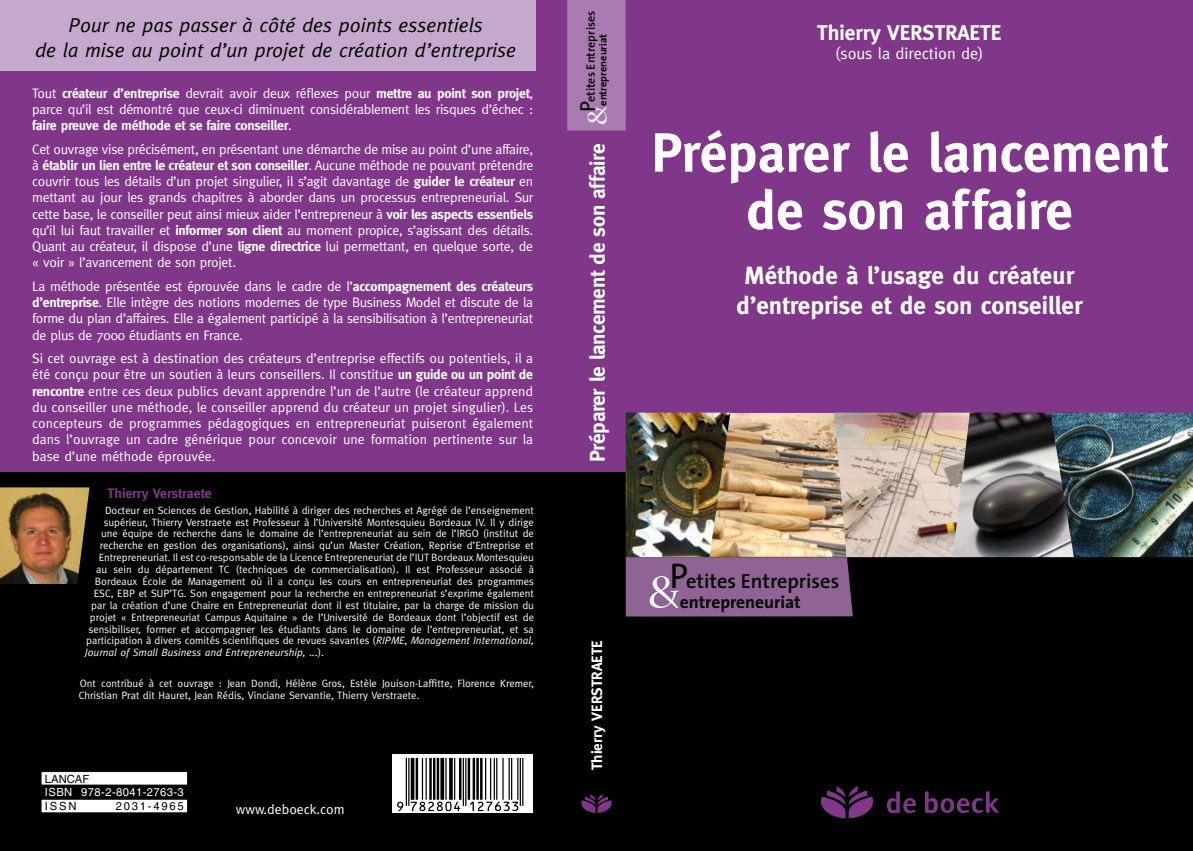
<style>
.page{position:relative;width:1193px;height:851px;background:#fff}
.page>*{position:absolute;margin:0;border:0;box-sizing:border-box;transform-origin:0 0}
.t1{font:700 55px/57.5px "Meta";color:#fff;text-align:center}
.t2{font:51.75px "Nueva Std";color:#fff}
.t3{font:30.88px "Nueva Std";color:#fff}
.t4{font:700 25px/30px "Meta";color:#fff;text-align:center}
.t5{font:700 21.25px "Meta";letter-spacing:-.02em;color:#fff}
.t6{font:700 21.25px "Meta";color:#fff}
.t7{font:600 20.38px "The Sans";color:#000}
.t8{font:italic 20px/24.8px "Meta";color:#000;text-align:center}
.t9{font:700 17.5px "The Sans";color:#000}
.t10{font:16.25px "Meta";color:#fff}
.t11{font:700 15px "Meta";color:#fff}
.t12{font:13.75px/16.2px "Meta";letter-spacing:-.02em;color:#fff;text-align:justify}
.t13{font:700 13.75px "Meta";color:#803689}
.t14{font:13.75px "Meta";color:#fff}
.t15{font:600 12.12px "The Sans";color:#000}
.t16{font:11.25px "Helvetica";letter-spacing:.035em;color:#fff}
.t17{font:11.25px "Helvetica";letter-spacing:.16em;color:#000}
.t18{font:10.62px/11.9px "Meta";color:#fff}
.t19{font:italic 10.62px "Meta";color:#fff}
.t20{font:700 10.38px "The Sans";color:#000}
.s1{font-weight:700}
.s2{font-style:italic}
.s3{font-style:normal}
.s4{font-weight:400;font-size:21.38px}
.s5{font-weight:400;font-size:35.75px}
</style>
<div class="page">
<div style="left:0;top:0;width:1192px;height:473px;background:#803689"></div>
<div style="left:0;top:0;width:535px;height:70px;background:#c4a8cd"></div>
<div style="left:0;top:472px;width:1192px;height:378px;background:#000"></div>
<img style="left:625px;top:412px;width:105px;height:145px">
<img style="left:709px;top:413px;width:125px;height:144px">
<img style="left:834px;top:412px;width:118px;height:145px">
<img style="left:952px;top:412px;width:98px;height:145px">
<img style="left:1050px;top:412px;width:142px;height:145px">
<svg style="left:821px;top:786px;width:52px;height:32px"></svg>
<svg style="left:887px;top:791px;width:28px;height:21px"></svg>
<svg style="left:925px;top:791px;width:73px;height:21px"></svg>
<div style="left:625px;top:557px;width:227px;height:59px;background:#906395"></div>
<div style="left:567px;top:0;width:58px;height:130px;background:#a97bb0"></div>
<svg style="left:581px;top:794px;width:30px;height:18px"></svg>
<svg style="left:392px;top:754px;width:140px;height:58px;background:#e9e9e9"></svg>
<div style="left:41px;top:799px;width:146px;height:13px;background:#fff"></div>
<div style="left:41px;top:798px;width:147px;height:15px;border:1px solid #000"></div>
<div style="left:41px;top:771px;width:146px;height:14px;background:#fff"></div>
<div style="left:41px;top:771px;width:147px;height:14px;border:1px solid #000"></div>
<img style="left:0;top:487px;width:89px;height:97px">
<svg style="left:397px;top:801px;width:121px;height:10px"></svg>
<hr style="left:522px;top:757px;width:1px;height:48px;background:#000">
<hr style="left:519px;top:757px;width:2px;height:48px;background:#000">
<hr style="left:517px;top:757px;width:1px;height:42px;background:#000">
<hr style="left:511px;top:757px;width:1px;height:42px;background:#000">
<hr style="left:508px;top:757px;width:2px;height:42px;background:#000">
<hr style="left:502px;top:757px;width:1px;height:42px;background:#000">
<hr style="left:496px;top:757px;width:1px;height:42px;background:#000">
<hr style="left:493px;top:757px;width:2px;height:42px;background:#000">
<hr style="left:490px;top:757px;width:1px;height:42px;background:#000">
<hr style="left:485px;top:757px;width:1px;height:42px;background:#000">
<hr style="left:480px;top:757px;width:2px;height:42px;background:#000">
<hr style="left:476px;top:757px;width:3px;height:42px;background:#000">
<hr style="left:472px;top:757px;width:3px;height:42px;background:#000">
<hr style="left:467px;top:757px;width:3px;height:42px;background:#000">
<hr style="left:465px;top:757px;width:1px;height:48px;background:#000">
<hr style="left:462px;top:757px;width:2px;height:48px;background:#000">
<hr style="left:459px;top:757px;width:2px;height:42px;background:#000">
<hr style="left:454px;top:757px;width:1px;height:42px;background:#000">
<svg style="left:449px;top:757px;width:4px;height:42px"></svg>
<hr style="left:445px;top:757px;width:1px;height:42px;background:#000">
<svg style="left:440px;top:757px;width:4px;height:42px"></svg>
<hr style="left:436px;top:757px;width:3px;height:42px;background:#000">
<hr style="left:433px;top:757px;width:2px;height:42px;background:#000">
<hr style="left:429px;top:757px;width:3px;height:42px;background:#000">
<hr style="left:425px;top:757px;width:2px;height:42px;background:#000">
<hr style="left:422px;top:757px;width:1px;height:42px;background:#000">
<hr style="left:415px;top:757px;width:3px;height:42px;background:#000">
<svg style="left:410px;top:757px;width:4px;height:42px"></svg>
<hr style="left:408px;top:757px;width:1px;height:48px;background:#000">
<hr style="left:406px;top:757px;width:1px;height:48px;background:#000">
<h3 class="t8" style="left:35px;top:13px;width:482px">Pour ne pas passer à côté des points essentiels<br>de la mise au point d’un projet de création d’entreprise</h3>
<p class="t12" style="left:32px;top:85px;width:502px">Tout <span class="s1">créateur d’entreprise</span> devrait avoir deux réflexes pour <span class="s1">mettre au point son projet</span>, parce qu’il est démontré que ceux-ci diminuent considérablement les risques d’échec : <span class="s1">faire preuve de méthode et se faire conseiller</span>.</p>
<p class="t12" style="left:32px;top:140px;width:502px">Cet ouvrage vise précisément, en présentant une démarche de mise au point d’une affaire, à <span class="s1">établir un lien entre le créateur et son conseiller</span>. Aucune méthode ne pouvant prétendre couvrir tous les détails d’un projet singulier, il s’agit davantage de <span class="s1">guider le créateur</span> en mettant au jour les grands chapitres à aborder dans un processus entrepreneurial. Sur cette base, le conseiller peut ainsi mieux aider l’entrepreneur à <span class="s1">voir les aspects essentiels </span>qu’il lui faut travailler et <span class="s1">informer son client</span> au moment propice, s’agissant des détails.<br>Quant au créateur, il dispose d’une <span class="s1">ligne directrice</span> lui permettant, en quelque sorte, de « voir » l’avancement de son projet.</p>
<p class="t12" style="left:32px;top:278px;width:502px">La méthode présentée est éprouvée dans le cadre de l’<span class="s1">accompagnement des créateurs d’entreprise</span>. Elle intègre des notions modernes de type Business Model et discute de la forme du plan d’affaires. Elle a également participé à la sensibilisation à l’entrepreneuriat de plus de 7000 étudiants en France.</p>
<p class="t12" style="left:32px;top:350px;width:502px">Si cet ouvrage est à destination des créateurs d’entreprise effectifs ou potentiels, il a été conçu pour être un soutien à leurs conseillers. Il constitue <span class="s1">un guide ou un point de rencontre</span> entre ces deux publics devant apprendre l’un de l’autre (le créateur apprend du conseiller une méthode, le conseiller apprend du créateur un projet singulier). Les concepteurs de programmes pédagogiques en entrepreneuriat puiseront également dans l’ouvrage un cadre générique pour concevoir une formation pertinente sur la base d’une méthode éprouvée.</p>
<p class="t13" style="left:107px;top:485px;width:106px">Thierry Verstraete</p>
<p class="t18" style="left:105px;top:504px;width:430px">Docteur en Sciences de Gestion, Habilité à diriger des recherches et Agrégé de l’enseignement</p>
<p class="t18" style="left:104px;top:515px;width:431px">supérieur, Thierry Verstraete est Professeur à l’Université Montesquieu Bordeaux IV. Il y dirige</p>
<p class="t18" style="left:101px;top:527px;width:434px">une équipe de recherche dans le domaine de l’entrepreneuriat au sein de l’IRGO (institut de</p>
<p class="t18" style="left:100px;top:539px;width:435px">recherche en gestion des organisations), ainsi qu’un Master Création, Reprise d’Entreprise et</p>
<p class="t18" style="left:99px;top:551px;width:436px">Entrepreneuriat. Il est co-responsable de la Licence Entrepreneuriat de l’IUT Bordeaux Montesquieu</p>
<p class="t18" style="left:96px;top:563px;width:439px">au sein du département TC (techniques de commercialisation). Il est Professeur associé à</p>
<p class="t18" style="left:95px;top:575px;width:440px">Bordeaux école de Management où il a conçu les cours en entrepreneuriat des programmes</p>
<p class="t18" style="left:94px;top:587px;width:441px">ESC, EBP et SUP’TG. Son engagement pour la recherche en entrepreneuriat s’exprime également</p>
<p class="t18" style="left:91px;top:599px;width:444px">par la création d’une Chaire en Entrepreneuriat dont il est titulaire, par la charge de mission du</p>
<p class="t18" style="left:90px;top:610px;width:445px">projet « Entrepreneuriat Campus Aquitaine » de l’Université de Bordeaux dont l’objectif est de</p>
<p class="t18" style="left:89px;top:622px;width:446px">sensibiliser, former et accompagner les étudiants dans le domaine de l’entrepreneuriat, et sa</p>
<p class="t18" style="left:86px;top:634px;width:449px">participation à divers comités scientifiques de revues savantes (<span class="s2">RIPME, Management International,</span></p>
<p class="t19" style="left:85px;top:646px;width:240px">Journal of Small Business and Entrepreneurship, ...<span class="s3">).</span></p>
<p class="t18" style="left:79px;top:677px;width:457px">Ont contribué à cet ouvrage : Jean Dondi, Hélène Gros, Estèle Jouison-Laffitte, Florence Kremer,<br>Christian Prat dit Hauret, Jean Rédis, Vinciane Servantie, Thierry Verstraete.</p>
<p class="t17" style="left:45px;top:772px;width:46px">LANCAF</p>
<p class="t16" style="left:45px;top:785px;width:140px">ISBN 978-2-8041-2763-3</p>
<p class="t17" style="left:45px;top:799px;width:33px">ISSN</p>
<p class="t17" style="left:116px;top:799px;width:70px">2031-4965</p>
<p class="t14" style="left:236px;top:801px;width:110px">www.deboeck.com</p>
<p class="t15" style="left:580px;top:112px;width:103px;rotate:-90deg"><span class="s4">P</span>etites Entreprises</p>
<h3 class="t3" style="left:583px;top:125px;width:20px;rotate:-90deg">&amp;</h3>
<p class="t20" style="left:594px;top:106px;width:74px;rotate:-90deg">entrepreneuriat</p>
<h3 class="t5" style="left:585px;top:462px;width:319px;rotate:-90deg">Préparer le lancement de son affaire</h3>
<h3 class="t6" style="left:817px;top:20px;width:186px">Thierry VERSTRAETE</h3>
<p class="t10" style="left:835px;top:44px;width:150px">(sous la direction de)</p>
<h1 class="t1" style="left:651px;top:124px;width:517px">Préparer le lancement de son affaire</h1>
<h3 class="t4" style="left:736px;top:260px;width:348px">Méthode à l’usage du créateur d’entreprise et de son conseiller</h3>
<p class="t11" style="left:588px;top:770px;width:132px;rotate:-90deg">Thierry VERSTRAETE</p>
<h3 class="t7" style="left:669px;top:564px;width:171px"><span class="s5">P</span>etites Entreprises</h3>
<h2 class="t2" style="left:648px;top:568px;width:33px">&amp;</h2>
<p class="t9" style="left:679px;top:587px;width:122px">entrepreneuriat</p>
</div>
